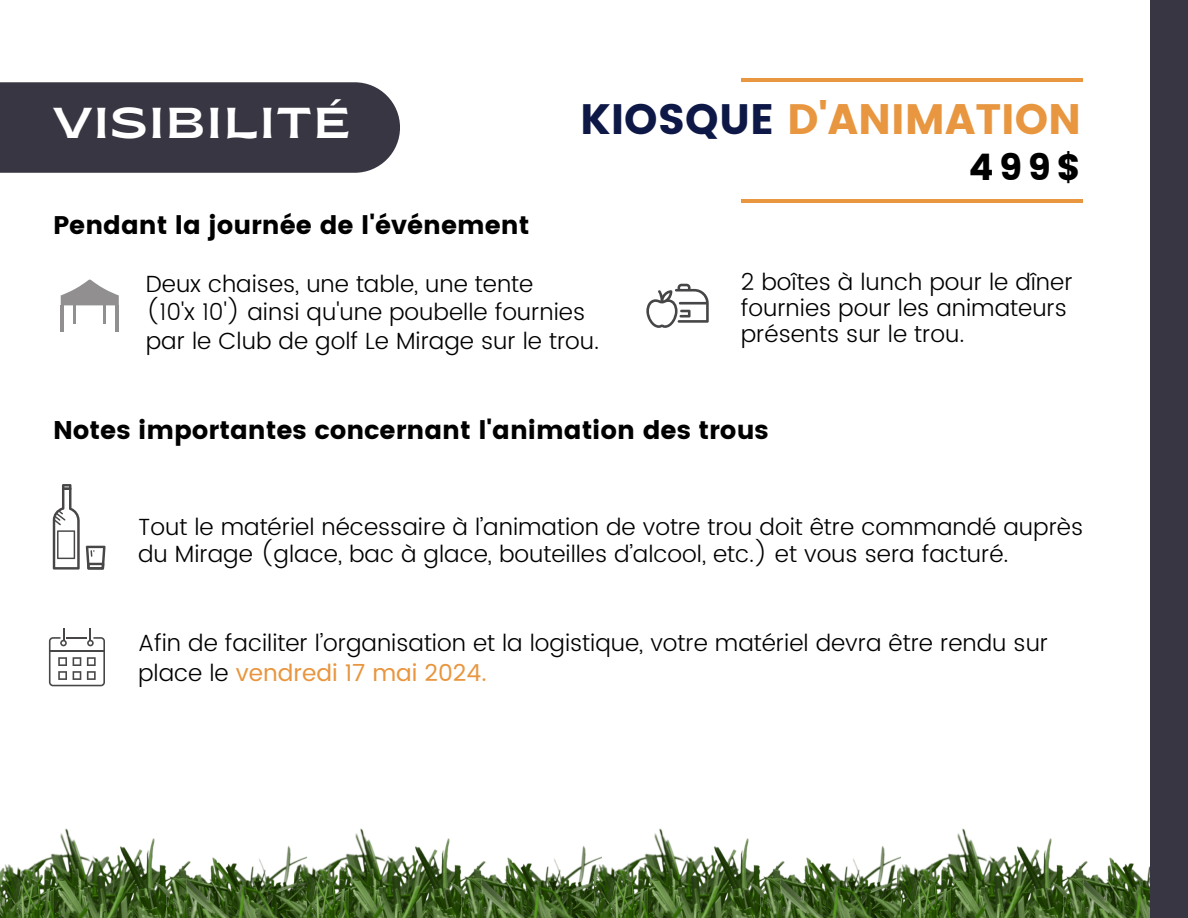
<style>
.page{position:relative;width:1188px;height:918px;background:#fff}
.page>*{position:absolute;margin:0;border:0;box-sizing:border-box;transform-origin:0 0}
.t1{font:semi-expanded 43.2px "Brice";letter-spacing:.04em;color:#fff}
.t2{font:42.45px "Poppins";color:#e8963f}
.t3{font:36.6px "Poppins";color:#000}
.t4{font:25.5px "Poppins";color:#000}
.t5{font:300 23.4px/25.8px "Poppins";color:#000}
.s1{color:#0d1847}
.s2{font-weight:400;color:#e8963f}
</style>
<div class="page">
<img style="left:306px;top:828px;width:288px;height:90px">
<div style="left:0;top:82px;width:400px;height:91px;background:#383642"></div>
<img style="left:900px;top:828px;width:250px;height:90px">
<div style="left:1150px;top:0;width:38px;height:918px;background:#383642"></div>
<hr style="left:741px;top:200px;width:342px;height:3px;background:#e8963f">
<hr style="left:741px;top:79px;width:342px;height:3px;background:#e8963f">
<img style="left:594px;top:828px;width:306px;height:90px">
<img style="left:0;top:828px;width:306px;height:90px">
<svg style="left:646px;top:284px;width:63px;height:44px"></svg>
<svg style="left:53px;top:484px;width:27px;height:86px"></svg>
<svg style="left:86px;top:546px;width:20px;height:24px"></svg>
<svg style="left:49px;top:628px;width:56px;height:58px"></svg>
<hr style="left:61px;top:305px;width:3px;height:27px;background:#918f8f">
<svg style="left:61px;top:280px;width:58px;height:44px"></svg>
<hr style="left:116px;top:305px;width:3px;height:27px;background:#918f8f">
<p class="t1" style="left:53px;top:106px;width:299px">VISIBILITÉ</p>
<p class="t2" style="left:580px;top:95px;width:503px"><span class="s1">KIOSQUE</span> D'ANIMATION</p>
<p class="t3" style="left:969px;top:146px;width:113px">499$</p>
<p class="t4" style="left:53px;top:211px;width:478px">Pendant la journée de l'événement</p>
<p class="t5" style="left:146px;top:271px;width:389px">Deux chaises, une table, une tente</p>
<p class="t5" style="left:146px;top:297px;width:455px;line-height:29.2px">(10'x 10') ainsi qu'une poubelle fournies par le Club de golf Le Mirage sur le trou.</p>
<h4 class="t5" style="left:741px;top:269px;width:333px">2 boîtes à lunch pour le dîner fournies pour les animateurs présents sur le trou.</h4>
<p class="t4" style="left:53px;top:415px;width:717px">Notes importantes concernant l'animation des trous</p>
<p class="t5" style="left:138px;top:514px;width:947px;line-height:26.7px">Tout le matériel nécessaire à l’animation de votre trou doit être commandé auprès du Mirage (glace, bac à glace, bouteilles d’alcool, etc.) et vous sera facturé.</p>
<p class="t5" style="left:138px;top:627px;width:912px;line-height:30.3px">Afin de faciliter l’organisation et la logistique, votre matériel devra être rendu sur place le <span class="s2">vendredi 17 mai 2024.</span></p>
</div>
